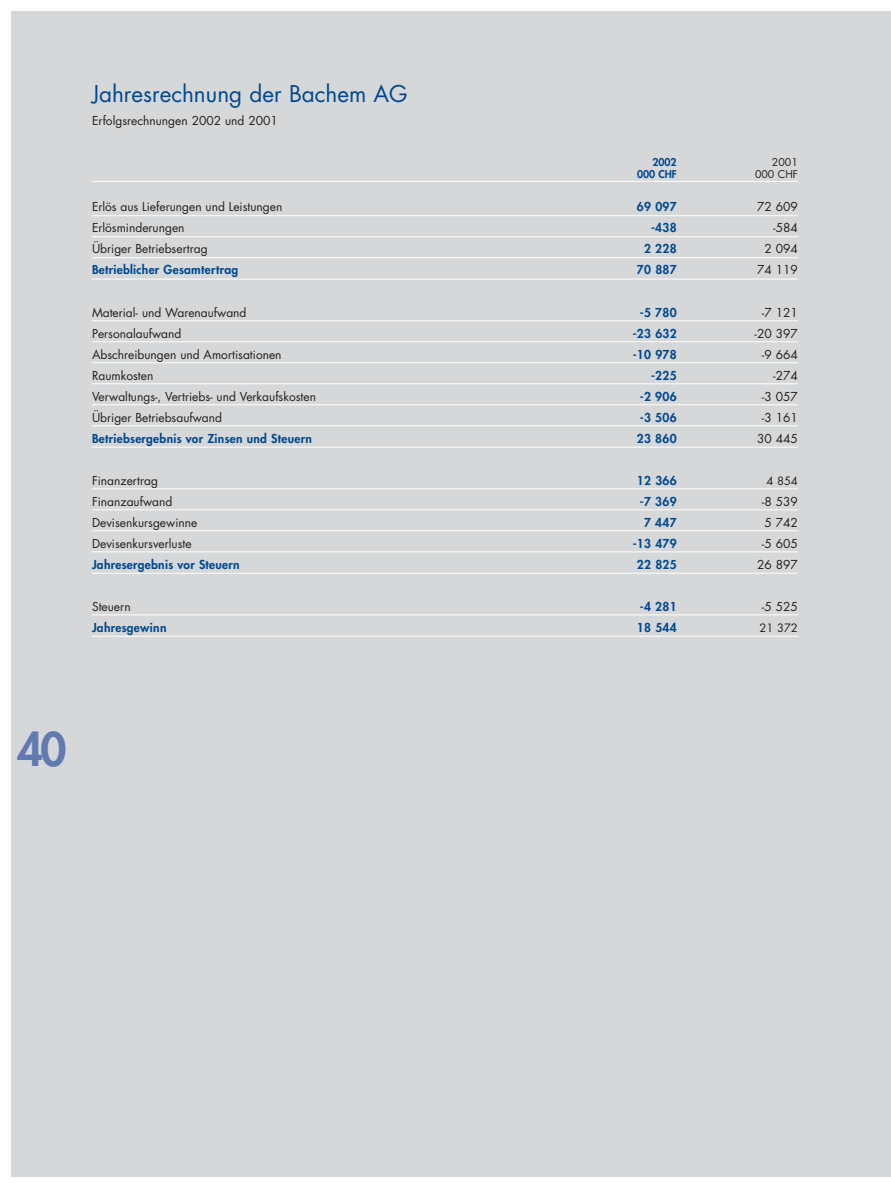
<style>
.page{position:relative;width:891px;height:1190px;background:#fff}
.page>*{position:absolute;margin:0;border:0;box-sizing:border-box;transform-origin:0 0}
.t1{font:800 45px "Futura";color:#627ab2}
.t2{font:22.5px "Futura";color:#004890}
.t3{font:12px "Futura";color:#231f1f}
.t4{font:800 12px "Futura";letter-spacing:.025em;color:#004890}
.t5{font:11.25px "Futura";color:#231f1f}
.t6{font:800 10.5px "Futura";color:#004890}
.t7{font:10.5px "Futura";color:#231f1f}
</style>
<div class="page">
<div style="left:11px;top:11px;width:880px;height:1165px;background:#d6d7d8"></div>
<hr style="left:92px;top:181px;width:706px;height:1px;background:#fff">
<hr style="left:92px;top:215px;width:706px;height:1px;background:#fff">
<hr style="left:92px;top:236px;width:706px;height:1px;background:#fff">
<hr style="left:92px;top:257px;width:706px;height:1px;background:#fff">
<hr style="left:92px;top:279px;width:706px;height:1px;background:#fff">
<hr style="left:92px;top:320px;width:706px;height:1px;background:#fff">
<hr style="left:92px;top:341px;width:706px;height:1px;background:#fff">
<hr style="left:92px;top:362px;width:706px;height:1px;background:#fff">
<hr style="left:92px;top:383px;width:706px;height:1px;background:#fff">
<hr style="left:92px;top:404px;width:706px;height:1px;background:#fff">
<hr style="left:92px;top:425px;width:706px;height:1px;background:#fff">
<hr style="left:92px;top:447px;width:706px;height:1px;background:#fff">
<hr style="left:92px;top:488px;width:706px;height:1px;background:#fff">
<hr style="left:92px;top:509px;width:706px;height:1px;background:#fff">
<hr style="left:92px;top:530px;width:706px;height:1px;background:#fff">
<hr style="left:92px;top:551px;width:706px;height:1px;background:#fff">
<hr style="left:92px;top:573px;width:706px;height:1px;background:#fff">
<hr style="left:92px;top:614px;width:706px;height:1px;background:#fff">
<hr style="left:92px;top:636px;width:706px;height:1px;background:#fff">
<h2 class="t2" style="left:92px;top:84px;width:317px">Jahresrechnung der Bachem AG</h2>
<p class="t3" style="left:92px;top:115px;width:187px">Erfolgsrechnungen 2002 und 2001</p>
<p class="t6" style="left:652px;top:157px;width:26px">2002</p>
<p class="t7" style="left:772px;top:157px;width:27px">2001</p>
<p class="t6" style="left:637px;top:169px;width:41px">000 CHF</p>
<p class="t7" style="left:755px;top:169px;width:44px">000 CHF</p>
<p class="t3" style="left:92px;top:201px;width:192px">Erlös aus Lieferungen und Leistungen</p>
<p class="t4" style="left:637px;top:201px;width:41px">69 097</p>
<p class="t3" style="left:757px;top:201px;width:42px">72 609</p>
<p class="t3" style="left:92px;top:222px;width:94px">Erlösminderungen</p>
<p class="t4" style="left:651px;top:222px;width:27px">-438</p>
<p class="t3" style="left:773px;top:222px;width:26px">-584</p>
<p class="t3" style="left:92px;top:243px;width:117px">Übriger Betriebsertrag</p>
<p class="t4" style="left:644px;top:243px;width:34px">2 228</p>
<p class="t3" style="left:764px;top:243px;width:35px">2 094</p>
<p class="t4" style="left:92px;top:264px;width:148px">Betrieblicher Gesamtertrag</p>
<p class="t4" style="left:637px;top:264px;width:41px">70 887</p>
<p class="t3" style="left:757px;top:264px;width:42px">74 119</p>
<p class="t3" style="left:92px;top:306px;width:156px">Material- und Warenaufwand</p>
<p class="t4" style="left:640px;top:306px;width:38px">-5 780</p>
<p class="t3" style="left:762px;top:306px;width:37px">-7 121</p>
<p class="t3" style="left:92px;top:327px;width:91px">Personalaufwand</p>
<p class="t4" style="left:633px;top:327px;width:45px">-23 632</p>
<p class="t3" style="left:755px;top:327px;width:45px">-20 397</p>
<p class="t3" style="left:92px;top:348px;width:191px">Abschreibungen und Amortisationen</p>
<p class="t4" style="left:633px;top:348px;width:45px">-10 978</p>
<p class="t3" style="left:762px;top:348px;width:37px">-9 664</p>
<p class="t3" style="left:92px;top:369px;width:63px">Raumkosten</p>
<p class="t4" style="left:651px;top:369px;width:27px">-225</p>
<p class="t3" style="left:773px;top:369px;width:26px">-274</p>
<p class="t3" style="left:92px;top:390px;width:225px">Verwaltungs-, Vertriebs- und Verkaufskosten</p>
<p class="t4" style="left:640px;top:390px;width:38px">-2 906</p>
<p class="t3" style="left:762px;top:390px;width:37px">-3 057</p>
<p class="t3" style="left:92px;top:411px;width:132px">Übriger Betriebsaufwand</p>
<p class="t4" style="left:640px;top:411px;width:38px">-3 506</p>
<p class="t3" style="left:762px;top:411px;width:37px">-3 161</p>
<p class="t4" style="left:92px;top:432px;width:221px">Betriebsergebnis vor Zinsen und Steuern</p>
<p class="t4" style="left:637px;top:432px;width:41px">23 860</p>
<p class="t3" style="left:757px;top:432px;width:42px">30 445</p>
<p class="t3" style="left:92px;top:474px;width:67px">Finanzertrag</p>
<p class="t4" style="left:637px;top:474px;width:41px">12 366</p>
<p class="t5" style="left:767px;top:475px;width:33px">4 854</p>
<p class="t3" style="left:92px;top:495px;width:82px">Finanzaufwand</p>
<p class="t4" style="left:640px;top:495px;width:38px">-7 369</p>
<p class="t3" style="left:762px;top:495px;width:37px">-8 539</p>
<p class="t3" style="left:92px;top:516px;width:107px">Devisenkursgewinne</p>
<p class="t4" style="left:644px;top:516px;width:34px">7 447</p>
<p class="t3" style="left:764px;top:516px;width:35px">5 742</p>
<p class="t3" style="left:92px;top:537px;width:101px">Devisenkursverluste</p>
<p class="t4" style="left:633px;top:537px;width:45px">-13 479</p>
<p class="t3" style="left:762px;top:537px;width:37px">-5 605</p>
<p class="t4" style="left:92px;top:558px;width:149px">Jahresergebnis vor Steuern</p>
<p class="t4" style="left:637px;top:558px;width:41px">22 825</p>
<p class="t3" style="left:757px;top:558px;width:42px">26 897</p>
<p class="t3" style="left:92px;top:600px;width:40px">Steuern</p>
<p class="t4" style="left:640px;top:600px;width:38px">-4 281</p>
<p class="t3" style="left:762px;top:600px;width:37px">-5 525</p>
<p class="t4" style="left:92px;top:621px;width:76px">Jahresgewinn</p>
<p class="t4" style="left:637px;top:621px;width:41px">18 544</p>
<p class="t5" style="left:760px;top:622px;width:40px">21 372</p>
<h1 class="t1" style="left:17px;top:727px;width:51px">40</h1>
</div>
